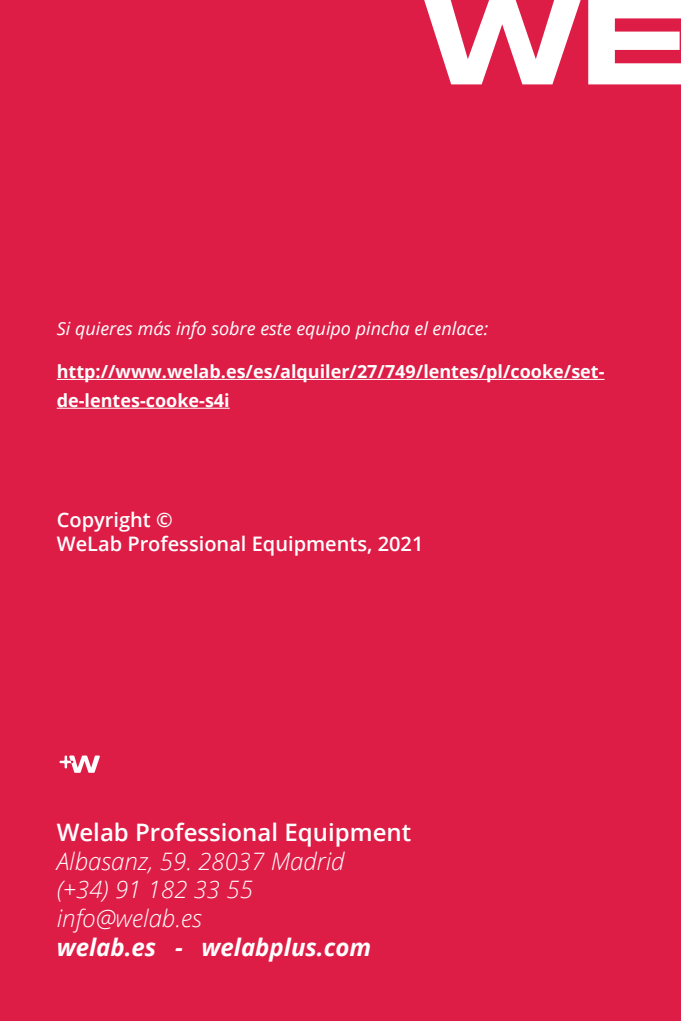
<style>
.page{position:relative;width:681px;height:1021px;background:#fff}
.page>*{position:absolute;margin:0;border:0;box-sizing:border-box;transform-origin:0 0}
.t1{font:700 expanded 120px "Square 721 BT";color:#fff}
.t2{font:italic 300 24px "Open Sans";color:#fff}
.t3{font:600 24px "Open Sans";color:#fff}
.t4{font:italic 700 24px "Open Sans";color:#fff}
.t5{font:600 20px "Open Sans";color:#fff}
.t6{font:700 18px/28.8px "Open Sans";color:#fff}
.t7{font:italic 18px "Open Sans";color:#fff}
</style>
<div class="page">
<div style="left:0;top:0;width:680px;height:1020px;background:#de1d47"></div>
<hr style="left:57px;top:379px;width:547px;height:1px;background:#fff">
<hr style="left:57px;top:407px;width:173px;height:2px;background:#fff">
<svg style="left:60px;top:755px;width:40px;height:17px"></svg>
<p class="t1" style="left:422px;top:-31px;width:270px">WE</p>
<p class="t7" style="left:57px;top:316px;width:433px">Si quieres más info sobre este equipo pincha el enlace:</p>
<p class="t6" style="left:57px;top:356px;width:549px">http://www.welab.es/es/alquiler/27/749/lentes/pl/cooke/set&shy;de-lentes-cooke-s4i</p>
<p class="t5" style="left:57px;top:506px;width:117px">Copyright ©</p>
<p class="t5" style="left:57px;top:530px;width:368px">WeLab Professional Equipments, 2021</p>
<p class="t3" style="left:57px;top:815px;width:356px">Welab Professional Equipment</p>
<p class="t2" style="left:57px;top:844px;width:289px">Albasanz, 59. 28037 Madrid</p>
<p class="t2" style="left:57px;top:873px;width:197px">(+34) 91 182 33 55</p>
<p class="t2" style="left:57px;top:902px;width:146px">info@welab.es</p>
<p class="t4" style="left:57px;top:930px;width:316px">welab.es - welabplus.com</p>
</div>
